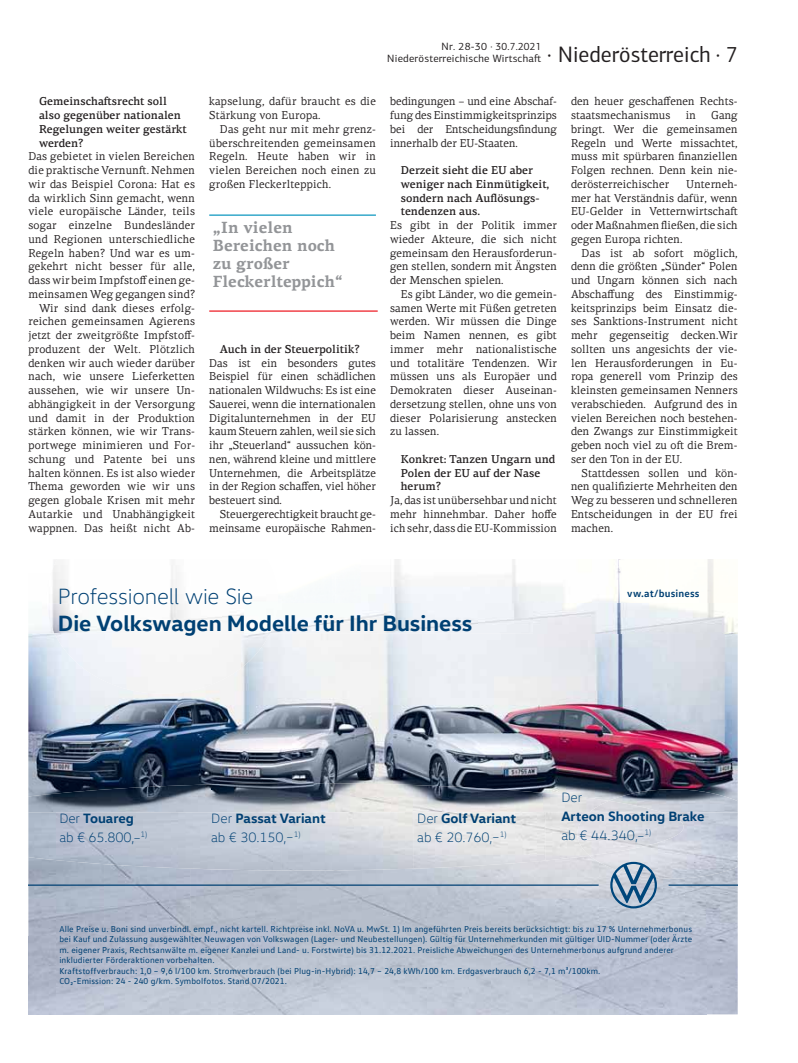
<style>
.page{position:relative;width:798px;height:1063px;background:#fff}
.page>*{position:absolute;margin:0;border:0;box-sizing:border-box;transform-origin:0 0}
.t1{font:700 22.5px "VW Head";color:#004073}
.t2{font:22.5px "PF Centro Sans Pro";color:#231f20;scale:.96 1}
.t3{font:300 22.5px "VW Head";letter-spacing:-.01em;color:#004073}
.t4{font:700 16.25px/18.1px "PF Centro Serif Pro";color:#939598}
.t5{font:300 13.75px/18.8px "VW Head";letter-spacing:-.01em;color:#004073}
.t6{font:700 13.75px/18.8px "VW Head";color:#004073}
.t7{font:11.5px/13.8px "PF Centro Serif Pro";letter-spacing:.02em;color:#231f20;text-align:justify;scale:.96 1}
.t8{font:500 11.5px/13.8px "PF Centro Serif Pro";color:#231f20}
.t9{font:11.5px/13.8px "PF Centro Serif Pro";color:#231f20;text-align:right;scale:.96 1}
.t10{font:10.62px/11.9px "PF Centro Sans Pro";letter-spacing:.02em;color:#231f20;text-align:right}
.t11{font:700 10.62px "VW Text";letter-spacing:.015em;color:#004073}
.t12{font:8.75px/10.5px "VW Text";letter-spacing:.01em;color:#004073}
.s1{font-weight:700}
.s2{font-weight:300}
.s3{color:#00447b}
</style>
<div class="page">
<img style="left:28px;top:633px;width:709px;height:156px">
<img style="left:28px;top:867px;width:76px;height:147px">
<img style="left:104px;top:867px;width:86px;height:147px">
<div style="left:190px;top:871px;width:172px;height:66px;background:#b5bdca"></div>
<img style="left:362px;top:869px;width:85px;height:68px">
<img style="left:447px;top:869px;width:86px;height:68px">
<img style="left:533px;top:861px;width:86px;height:76px">
<img style="left:619px;top:879px;width:86px;height:58px">
<img style="left:705px;top:879px;width:32px;height:135px">
<img style="left:190px;top:937px;width:515px;height:77px">
<img style="left:368px;top:559px;width:346px;height:44px">
<img style="left:277px;top:603px;width:460px;height:30px">
<img style="left:54px;top:633px;width:130px;height:61px">
<img style="left:183px;top:633px;width:87px;height:59px">
<img style="left:47px;top:560px;width:230px;height:73px">
<img style="left:28px;top:783px;width:580px;height:29px">
<img style="left:28px;top:812px;width:122px;height:55px">
<img style="left:413px;top:812px;width:132px;height:57px">
<img style="left:545px;top:812px;width:44px;height:49px">
<img style="left:608px;top:789px;width:129px;height:23px">
<img style="left:629px;top:812px;width:108px;height:67px">
<img style="left:589px;top:856px;width:40px;height:18px">
<img style="left:589px;top:801px;width:72px;height:11px">
<img style="left:577px;top:812px;width:106px;height:44px">
<svg style="left:610px;top:862px;width:46px;height:46px;background:#86a1b9"></svg>
<hr style="left:28px;top:885px;width:570px;height:1px;background:#004073">
<hr style="left:668px;top:885px;width:69px;height:1px;background:#004073">
<hr style="left:209px;top:215px;width:167px;height:1px;background:#0e97bf">
<hr style="left:209px;top:310px;width:168px;height:2px;background:#ed1c24">
<p class="t8" style="left:39px;top:96px;width:149px">Gemeinscha-srecht soll also gegenüber nationalen<br>Regelungen weiter gestärkt werden?</p>
<p class="t7" style="left:28px;top:151px;width:175px;text-align:right">Das gebietet in vielen Bereichen die praktische Vernun-. Nehmen wir das Beispiel Corona: Hat es da wirklich Sinn gemacht, wenn viele europäische Länder, teils sogar einzelne Bundesländer und Regionen unterschiedliche<br>Regeln haben? Und war es um&shy;gekehrt nicht besser für alle, dass wir beim Impfstoff einen ge&shy;meinsamen Weg gegangen sind?<br>Wir sind dank dieses erfolg&shy;reichen gemeinsamen Agierens jetzt der zweitgrößte Impfstoff&shy;produzent der Welt. Plötzlich denken wir auch wieder darüber nach, wie unsere Lieferketten aussehen, wie wir unsere Un&shy;abhängigkeit in der Versorgung und damit in der Produktion stärken können, wie wir Trans&shy;portwege minimieren und For&shy;schung und Patente bei uns halten können. Es ist also wieder<br>Thema geworden wie wir uns gegen globale Krisen mit mehr<br>Autarkie und Unabhängigkeit wappnen. Das heißt nicht Ab-</p>
<p class="t10" style="left:387px;top:42px;width:155px">Nr. 28-30 · 30.7.2021<br>Niederösterreichische Wirtscha-</p>
<h1 class="t2" style="left:547px;top:46px;width:200px">· Niederösterreich · 7</h1>
<p class="t7" style="left:209px;top:96px;width:175px">kapselung, dafür braucht es die<br>Stärkung von Europa.</p>
<p class="t7" style="left:209px;top:123px;width:175px;text-indent:11px">Das geht nur mit mehr grenz&shy;überschreitenden gemeinsamen Regeln. Heute haben wir in vielen Bereichen noch einen zu großen Fleckerlteppich.</p>
<h2 class="t4" style="left:213px;top:220px;width:132px">„In vielen<br>Bereichen noch zu großer<br>Fleckerlteppich“</h2>
<p class="t8" style="left:220px;top:343px;width:141px">Auch in der Steuerpolitik?</p>
<p class="t7" style="left:209px;top:357px;width:175px">Das ist ein besonders gutes Beispiel für einen schädlichen nationalen Wildwuchs: Es ist eine Sauerei, wenn die internationalen Digitalunternehmen in der EU kaum Steuern zahlen, weil sie sich ihr „Steuerland“ aussuchen kön&shy;nen, während kleine und mittlere Unternehmen, die Arbeitsplätze in der Region schaffen, viel höher besteuert sind.</p>
<p class="t9" style="left:209px;top:508px;width:175px">Steuergerechtigkeit braucht ge&shy;meinsame europäische Rahmen-</p>
<p class="t7" style="left:390px;top:96px;width:175px">bedingungen – und eine Abschaf&shy;fung des Einstimmigkeitsprinzips bei der Entscheidungsfindung innerhalb der EU-Staaten.</p>
<p class="t8" style="left:400px;top:165px;width:150px">Derzeit sieht die EU aber weniger nach Einmütigkeit, sondern nach Auflösungs&shy;tendenzen aus.</p>
<p class="t7" style="left:390px;top:220px;width:175px">Es gibt in der Politik immer wieder Akteure, die sich nicht gemeinsam den Herausforderun&shy;gen stellen, sondern mit Ängsten der Menschen spielen.</p>
<p class="t7" style="left:390px;top:288px;width:175px;text-indent:11px">Es gibt Länder, wo die gemein&shy;samen Werte mit Füßen getreten werden. Wir müssen die Dinge beim Namen nennen, es gibt immer mehr nationalistische und totalitäre Tendenzen. Wir müssen uns als Europäer und Demokraten dieser Auseinan&shy;dersetzung stellen, ohne uns von dieser Polarisierung anstecken zu lassen.</p>
<p class="t8" style="left:400px;top:453px;width:156px">Konkret: Tanzen Ungarn und<br>Polen der EU auf der Nase herum?</p>
<p class="t7" style="left:390px;top:495px;width:175px">Ja, das ist unübersehbar und nicht mehr hinnehmbar. Daher hoffe ich sehr, dass die EU-Kommission</p>
<p class="t7" style="left:570px;top:96px;width:175px">den heuer geschaffenen Rechts&shy;staatsmechanismus</p>
<p class="t7" style="left:570px;top:110px;width:175px;text-indent:140px">Gang bringt. Wer die gemeinsamen Regeln und Werte missachtet, muss mit spürbaren finanziellen Folgen rechnen. Denn kein nie&shy;derösterreichischer</p>
<p class="t7" style="left:685px;top:110px;width:12px">in</p>
<p class="t7" style="left:570px;top:178px;width:175px;text-indent:115px">Unterneh&shy;mer hat Verständnis dafür, wenn EU-Gelder in Vetternwirtscha&shy;oder Maßnahmen fließen, die sich gegen Europa richten.</p>
<p class="t7" style="left:570px;top:247px;width:175px;text-indent:11px">Das ist ab sofort möglich, denn die größten „Sünder“ Polen und Ungarn können sich nach Abschaffung des Einstimmig&shy;keitsprinzips beim Einsatz die&shy;ses Sanktions-Instrument nicht mehr gegenseitig decken.Wir sollten uns angesichts der vie&shy;len Herausforderungen in Eu&shy;ropa generell vom Prinzip des kleinsten gemeinsamen Nenners verabschieden. Aufgrund des in vielen Bereichen noch bestehen&shy;den Zwangs zur Einstimmigkeit geben noch viel zu o- die Brem&shy;ser den Ton in der EU.</p>
<p class="t7" style="left:570px;top:467px;width:175px;text-indent:11px">Stattdessen sollen und kön&shy;nen qualifizierte Mehrheiten den Weg zu besseren und schnelleren Entscheidungen in der EU frei machen.</p>
<h1 class="t3" style="left:58px;top:583px;width:197px">Professionell wie Sie</h1>
<h1 class="t1" style="left:58px;top:615px;width:416px">Die Volkswagen Modelle für Ihr Business</h1>
<p class="t11" style="left:627px;top:587px;width:74px">vw.at/business</p>
<p class="t5" style="left:59px;top:809px;width:89px">Der <span class="s1">Touareg </span>ab € 65.800,–<sup>1)</sup></p>
<p class="t5" style="left:211px;top:809px;width:116px">Der <span class="s1">Passat Variant </span>ab € 30.150,–<sup>1)</sup></p>
<p class="t5" style="left:417px;top:809px;width:100px">Der <span class="s1">Golf Variant </span>ab € 20.760,–<sup>1)</sup></p>
<p class="t6" style="left:561px;top:790px;width:144px"><span class="s2">Der<br></span>Arteon <span class="s3">Sho</span>oting Brake <span class="s2">ab € 44.340,–</span><sup>1)</sup></p>
<p class="t12" style="left:59px;top:924px;width:634px">Alle Preise u. Boni sind unverbindl. empf., nicht kartell. Richtpreise inkl. NoVA u. MwSt. 1) Im angeführten Preis bereits berücksichtigt: bis zu 17 % Unternehmerbonus bei Kauf und Zulassung ausgewählter Neuwagen von Volkswagen (Lager- und Neubestellungen). Gültig für Unternehmerkunden mit gültiger UID-Nummer (oder Ärzte m. eigener Praxis, Rechtsanwälte m. eigener Kanzlei und Land- u. Forstwirte) bis 31.12.2021. Preisliche Abweichungen des Unternehmerbonus aufgrund anderer inkludierter Förderaktionen vorbehalten.<br>Kraftstoffverbrauch: 1,0 – 9,6 l/100 km. Stromverbrauch (bei Plug-in-Hybrid): 14,7 – 24,8 kWh/100 km. Erdgasverbrauch 6,2 - 7,1 m³/100km.<br>CO₂-Emission: 24 - 240 g/km. Symbolfotos. Stand 07/2021.</p>
</div>
